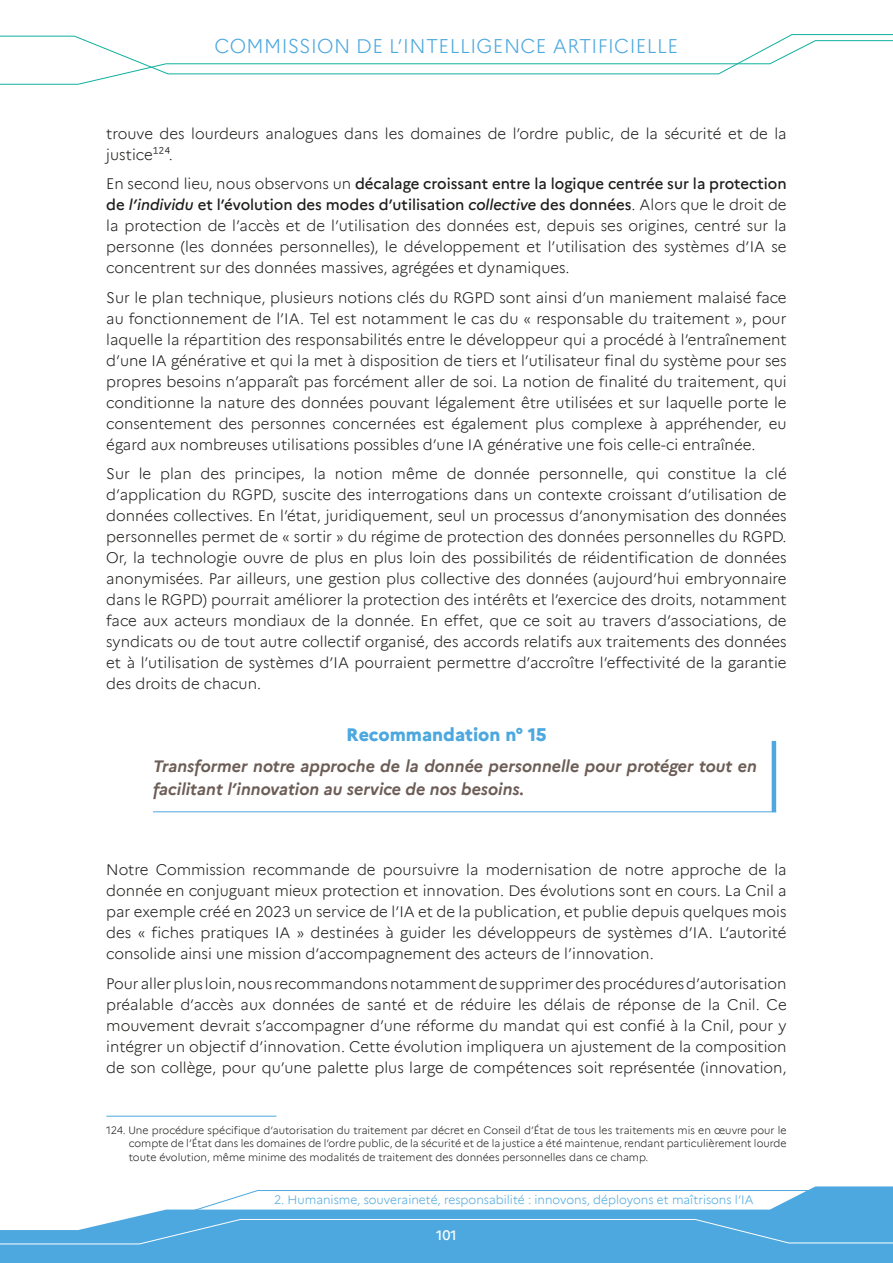
<style>
.page{position:relative;width:893px;height:1263px;background:#fff}
.page>*{position:absolute;margin:0;border:0;box-sizing:border-box;transform-origin:0 0}
.t1{font:300 19.5px "Marianne";letter-spacing:.02em;color:#4ca8df}
.TITRE_RECO_BLEU{font:800 18px "Marianne";color:#4ca8df}
.RECOMMANDATION_TXTE{font:italic 700 16.5px/22.5px "Marianne";color:#6c5d56}
.CDT{font:300 15px/21px "Marianne";color:#1d1d1b;text-align:justify}
.t2{font:500 13.5px "Marianne";color:#fff}
.t3{font:300 12px "Marianne";color:#4ca8df}
.NOTE_DE_BAS_PAGE{font:300 10.5px/13.5px "Marianne";color:#1d1d1b;text-align:justify}
.s1{font-weight:500}
.s2{font-weight:500;font-style:italic}
</style>
<div class="page">
<svg style="left:0;top:1186px;width:893px;height:77px;fill:#4ca8df"></svg>
<svg style="left:0;top:34px;width:893px;height:51px"></svg>
<hr style="left:772px;top:741px;width:4px;height:71px;background:#4ca8df">
<hr style="left:153px;top:811px;width:623px;height:1px;background:#4ca8df">
<hr style="left:106px;top:1116px;width:170px;height:1px;background:#4ca8df">
<svg style="left:0;top:1190px;width:893px;height:54px"></svg>
<h1 class="t1" style="left:215px;top:31px;width:465px">COMMISSION DE L’INTELLIGENCE ARTIFICIELLE</h1>
<p class="CDT" style="left:106px;top:122px;width:682px">trouve des lourdeurs analogues dans les domaines de l’ordre public, de la sécurité et de la justice124.</p>
<p class="CDT" style="left:106px;top:172px;width:682px">En second lieu, nous observons un <span class="s1">décalage croissant entre la logique centrée sur la protection de</span> <span class="s2">l’individu</span> <span class="s1">et l’évolution des modes d’utilisation</span> <span class="s2">collective</span> <span class="s1">des données</span>. Alors que le droit de la protection de l’accès et de l’utilisation des données est, depuis ses origines, centré sur la personne (les données personnelles), le développement et l’utilisation des systèmes d’IA se concentrent sur des données massives, agrégées et dynamiques.</p>
<p class="CDT" style="left:106px;top:286px;width:682px">Sur le plan technique, plusieurs notions clés du RGPD sont ainsi d’un maniement malaisé face au fonctionnement de l’IA. Tel est notamment le cas du « responsable du traitement », pour laquelle la répartition des responsabilités entre le développeur qui a procédé à l’entraînement d’une IA générative et qui la met à disposition de tiers et l’utilisateur final du système pour ses propres besoins n’apparaît pas forcément aller de soi. La notion de finalité du traitement, qui conditionne la nature des données pouvant légalement être utilisées et sur laquelle porte le consentement des personnes concernées est également plus complexe à appréhender, eu égard aux nombreuses utilisations possibles d’une IA générative une fois celle-ci entraînée.</p>
<p class="CDT" style="left:106px;top:462px;width:682px;text-align:left">Sur le plan des principes, la notion même de donnée personnelle, qui constitue la clé d’application du RGPD, suscite des interrogations dans un contexte croissant d’utilisation de données collectives. En l’état, juridiquement, seul un processus d’anonymisation des données personnelles permet de « sortir » du régime de protection des données personnelles du RGPD.<br>Or, la technologie ouvre de plus en plus loin des possibilités de réidentification de données anonymisées. Par ailleurs, une gestion plus collective des données (aujourd’hui embryonnaire dans le RGPD) pourrait améliorer la protection des intérêts et l’exercice des droits, notamment face aux acteurs mondiaux de la donnée. En effet, que ce soit au travers d’associations, de syndicats ou de tout autre collectif organisé, des accords relatifs aux traitements des données et à l’utilisation de systèmes d’IA pourraient permettre d’accroître l’effectivité de la garantie des droits de chacun.</p>
<p class="TITRE_RECO_BLEU" style="left:346px;top:721px;width:202px">Recommandation n° 15</p>
<p class="RECOMMANDATION_TXTE" style="left:153px;top:754px;width:605px">Transformer notre approche de la donnée personnelle pour protéger tout en facilitant l’innovation au service de nos besoins.</p>
<p class="CDT" style="left:106px;top:858px;width:682px">Notre Commission recommande de poursuivre la modernisation de notre approche de la donnée en conjuguant mieux protection et innovation. Des évolutions sont en cours. La Cnil a par exemple créé en 2023 un service de l’IA et de la publication, et publie depuis quelques mois des « fiches pratiques IA » destinées à guider les développeurs de systèmes d’IA. L’autorité consolide ainsi une mission d’accompagnement des acteurs de l’innovation.</p>
<p class="CDT" style="left:106px;top:972px;width:682px">Pour aller plus loin, nous recommandons notamment de supprimer des procédures d’autorisation préalable d’accès aux données de santé et de réduire les délais de réponse de la Cnil. Ce mouvement devrait s’accompagner d’une réforme du mandat qui est confié à la Cnil, pour y intégrer un objectif d’innovation. Cette évolution impliquera un ajustement de la composition de son collège, pour qu’une palette plus large de compétences soit représentée (innovation,</p>
<p class="NOTE_DE_BAS_PAGE" style="left:129px;top:1122px;width:659px;text-indent:-22px">124. Une procédure spécifique d’autorisation du traitement par décret en Conseil d’État de tous les traitements mis en œuvre pour le compte de l’État dans les domaines de l’ordre public, de la sécurité et de la justice a été maintenue, rendant particulièrement lourde toute évolution, même minime des modalités de traitement des données personnelles dans ce champ.</p>
<p class="t3" style="left:274px;top:1190px;width:481px">2. Humanisme, souveraineté, responsabilité : innovons, déployons et maîtrisons l’IA</p>
<p class="t2" style="left:436px;top:1225px;width:22px">101</p>
</div>
